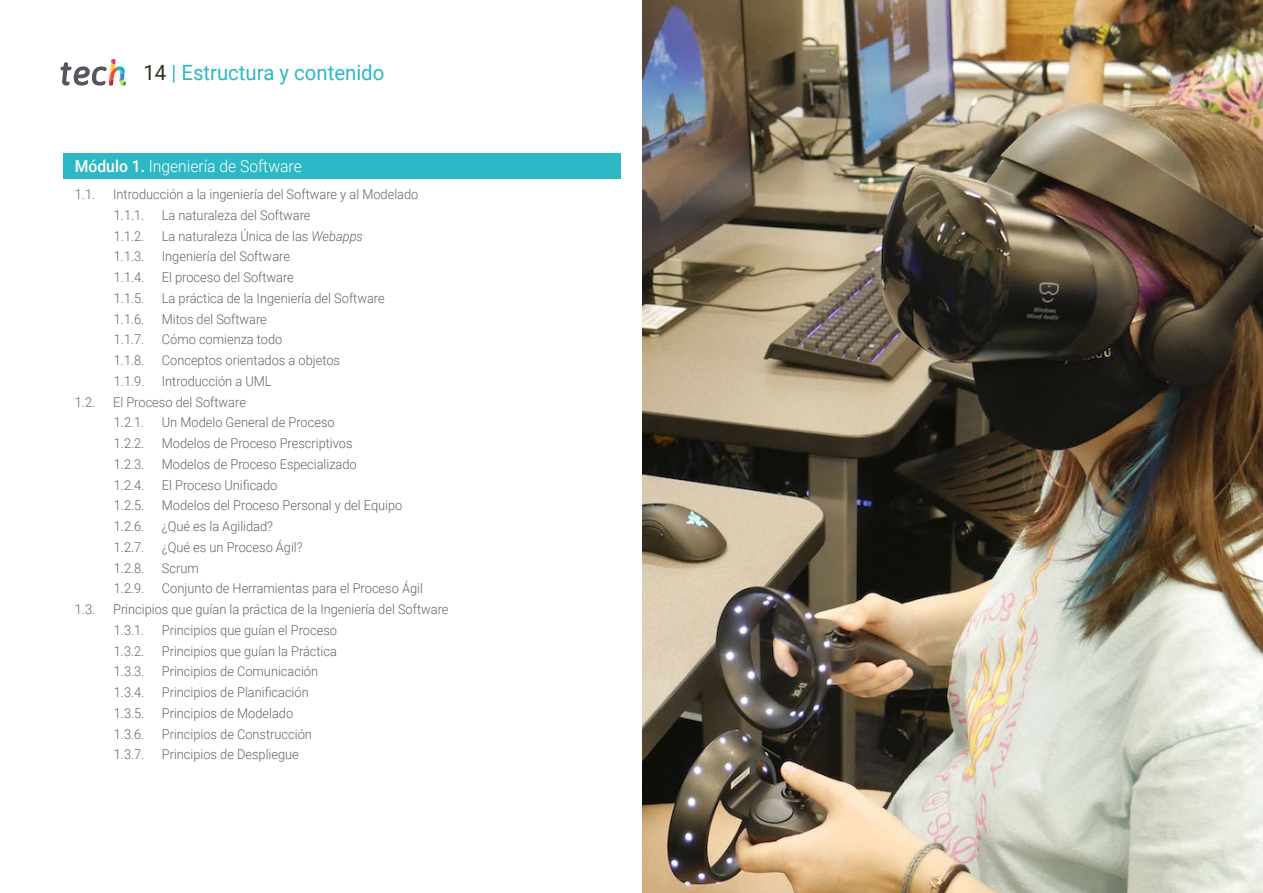
<style>
.page{position:relative;width:1263px;height:893px;background:#fff}
.page>*{position:absolute;margin:0;border:0;box-sizing:border-box;transform-origin:0 0}
.t1{font:21px "Roboto";color:#2db8c5}
.t2{font:300 16.5px "Roboto";color:#fff;scale:.95 1}
.t3{font:300 13.5px/20.7px "Roboto";color:#61646a;scale:.95 1}
.s1{color:#312e20}
.s2{font-weight:500}
.s3{font-style:italic}
</style>
<div class="page">
<img style="left:642px;top:0;width:621px;height:893px">
<div style="left:64px;top:153px;width:557px;height:25px;background:#2db8c5"></div>
<svg style="left:61px;top:59px;width:65px;height:27px"></svg>
<h1 class="t1" style="left:144px;top:57px;width:242px"><span class="s1">14</span> | Estructura y contenido</h1>
<p class="t2" style="left:75px;top:155px;width:240px"><span class="s2">Módulo 1.</span> Ingeniería de Software</p>
<p class="t3" style="left:75px;top:183px;width:23px">1.1.</p>
<p class="t3" style="left:113px;top:183px;width:323px">Introducción a la ingeniería del Software y al Modelado<br>1.1.1.</p>
<p class="t3" style="left:162px;top:204px;width:158px">La naturaleza del Software</p>
<p class="t3" style="left:114px;top:225px;width:34px">1.1.2.</p>
<p class="t3" style="left:162px;top:225px;width:213px">La naturaleza Única de las <span class="s3">Webapps</span></p>
<p class="t3" style="left:114px;top:246px;width:34px">1.1.3.</p>
<p class="t3" style="left:162px;top:246px;width:136px">Ingeniería del Software</p>
<p class="t3" style="left:114px;top:266px;width:34px">1.1.4.</p>
<p class="t3" style="left:162px;top:266px;width:140px">El proceso del Software</p>
<p class="t3" style="left:114px;top:287px;width:34px">1.1.5.</p>
<p class="t3" style="left:162px;top:287px;width:236px">La práctica de la Ingeniería del Software</p>
<p class="t3" style="left:114px;top:308px;width:34px">1.1.6.</p>
<p class="t3" style="left:162px;top:308px;width:112px">Mitos del Software</p>
<p class="t3" style="left:114px;top:329px;width:34px">1.1.7.</p>
<p class="t3" style="left:162px;top:329px;width:128px">Cómo comienza todo</p>
<p class="t3" style="left:114px;top:349px;width:34px">1.1.8.</p>
<p class="t3" style="left:162px;top:349px;width:189px">Conceptos orientados a objetos</p>
<p class="t3" style="left:114px;top:370px;width:34px">1.1.9.</p>
<p class="t3" style="left:162px;top:370px;width:117px">Introducción a UML</p>
<p class="t3" style="left:75px;top:391px;width:23px">1.2.</p>
<p class="t3" style="left:113px;top:391px;width:141px">El Proceso del Software<br>1.2.1.</p>
<p class="t3" style="left:162px;top:412px;width:183px">Un Modelo General de Proceso</p>
<p class="t3" style="left:114px;top:432px;width:34px">1.2.2.</p>
<p class="t3" style="left:162px;top:432px;width:202px">Modelos de Proceso Prescriptivos</p>
<p class="t3" style="left:114px;top:453px;width:34px">1.2.3.</p>
<p class="t3" style="left:162px;top:453px;width:207px">Modelos de Proceso Especializado</p>
<p class="t3" style="left:114px;top:474px;width:34px">1.2.4.</p>
<p class="t3" style="left:162px;top:474px;width:123px">El Proceso Unificado</p>
<p class="t3" style="left:114px;top:495px;width:34px">1.2.5.</p>
<p class="t3" style="left:162px;top:495px;width:255px">Modelos del Proceso Personal y del Equipo</p>
<p class="t3" style="left:114px;top:515px;width:34px">1.2.6.</p>
<p class="t3" style="left:162px;top:515px;width:119px">¿Qué es la Agilidad?</p>
<p class="t3" style="left:114px;top:536px;width:34px">1.2.7.</p>
<p class="t3" style="left:162px;top:536px;width:150px">¿Qué es un Proceso Ágil?</p>
<p class="t3" style="left:114px;top:557px;width:34px">1.2.8.</p>
<p class="t3" style="left:162px;top:557px;width:40px">Scrum</p>
<p class="t3" style="left:114px;top:578px;width:34px">1.2.9.</p>
<p class="t3" style="left:162px;top:578px;width:276px">Conjunto de Herramientas para el Proceso Ágil</p>
<p class="t3" style="left:75px;top:598px;width:23px">1.3.</p>
<p class="t3" style="left:113px;top:598px;width:355px">Principios que guían la práctica de la Ingeniería del Software<br>1.3.1.</p>
<p class="t3" style="left:162px;top:619px;width:186px">Principios que guían el Proceso</p>
<p class="t3" style="left:114px;top:640px;width:34px">1.3.2.</p>
<p class="t3" style="left:162px;top:640px;width:186px">Principios que guían la Práctica</p>
<p class="t3" style="left:114px;top:661px;width:34px">1.3.3.</p>
<p class="t3" style="left:162px;top:661px;width:166px">Principios de Comunicación</p>
<p class="t3" style="left:114px;top:681px;width:34px">1.3.4.</p>
<p class="t3" style="left:162px;top:681px;width:156px">Principios de Planificación</p>
<p class="t3" style="left:114px;top:702px;width:34px">1.3.5.</p>
<p class="t3" style="left:162px;top:702px;width:140px">Principios de Modelado</p>
<p class="t3" style="left:114px;top:723px;width:34px">1.3.6.</p>
<p class="t3" style="left:162px;top:723px;width:159px">Principios de Construcción</p>
<p class="t3" style="left:114px;top:744px;width:34px">1.3.7.</p>
<p class="t3" style="left:162px;top:744px;width:146px">Principios de Despliegue</p>
</div>
